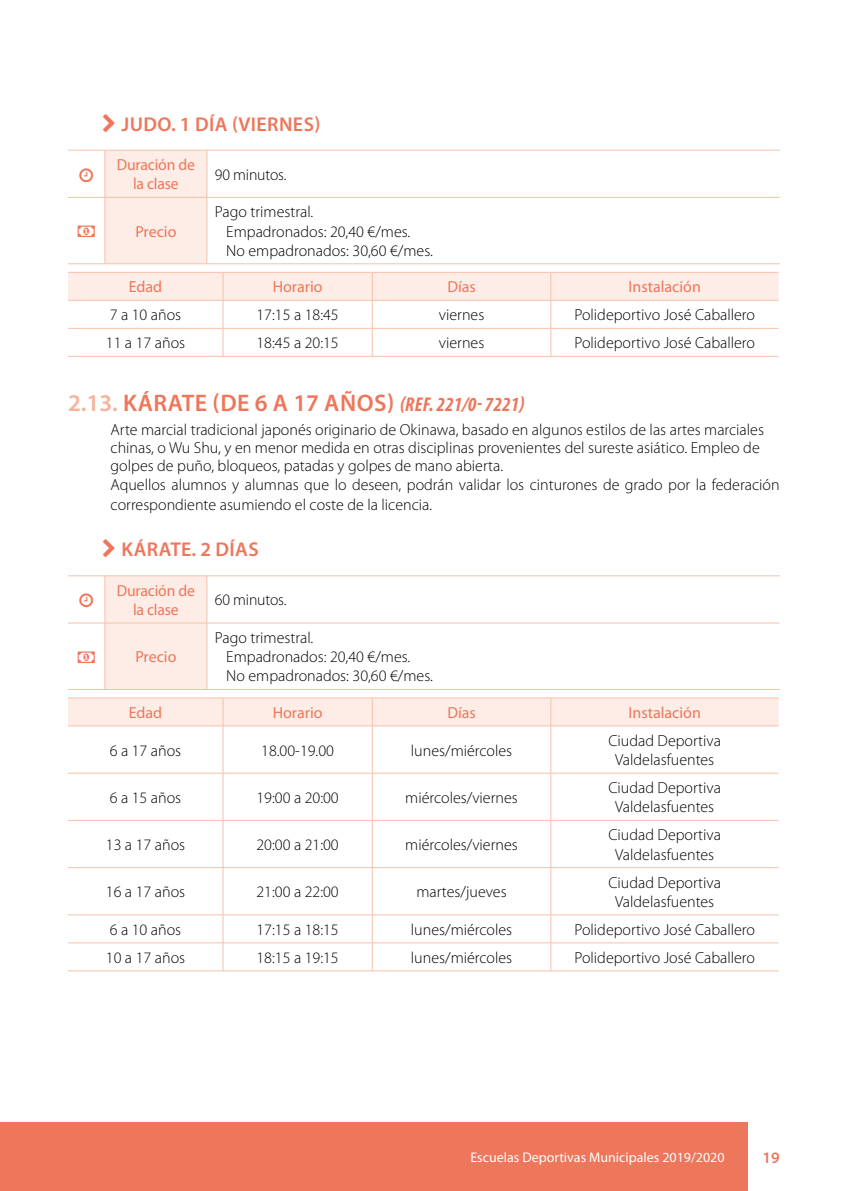
<style>
.page{position:relative;width:842px;height:1191px;background:#fff}
.page>*{position:absolute;margin:0;border:0;box-sizing:border-box;transform-origin:0 0}
.t1{font:600 24px "Myriad Pro";letter-spacing:.02em;color:#ee765a}
.t2{font:600 20px "Myriad Pro";letter-spacing:.02em;color:#ee765a}
.t3{font:300 16px/19.2px "Myriad Pro";color:#000;text-align:center}
.t4{font:16px/19.2px "Myriad Pro";color:#ee765a;text-align:center}
.t5{font:600 16px "Myriad Pro";color:#ee765a}
.t6{font:14px "Myriad Pro";color:#fff}
.s1{color:#f7b29a}
.s2{font-weight:700;font-style:italic;font-stretch:condensed;font-size:20px}
</style>
<div class="page">
<div style="left:0;top:1123px;width:747px;height:68px;background:#ee765a"></div>
<div style="left:106px;top:151px;width:101px;height:112px;background:#fdede6"></div>
<hr style="left:68px;top:150px;width:37px;height:1px;background:#f8c0aa">
<hr style="left:68px;top:263px;width:37px;height:1px;background:#f8c0aa">
<hr style="left:105px;top:198px;width:1px;height:65px;background:#f8c0aa">
<hr style="left:105px;top:150px;width:1px;height:47px;background:#f8c0aa">
<hr style="left:105px;top:150px;width:102px;height:1px;background:#f8c0aa">
<hr style="left:105px;top:263px;width:102px;height:1px;background:#f8c0aa">
<hr style="left:207px;top:198px;width:1px;height:65px;background:#f8c0aa">
<hr style="left:207px;top:150px;width:1px;height:47px;background:#f8c0aa">
<hr style="left:207px;top:263px;width:573px;height:1px;background:#f8c0aa">
<hr style="left:207px;top:150px;width:573px;height:1px;background:#f8c0aa">
<hr style="left:68px;top:197px;width:37px;height:1px;background:#f8c0aa">
<hr style="left:105px;top:197px;width:102px;height:1px;background:#f8c0aa">
<hr style="left:207px;top:197px;width:572px;height:1px;background:#f8c0aa">
<hr style="left:68px;top:356px;width:155px;height:1px;background:#f8c0aa">
<hr style="left:223px;top:356px;width:149px;height:1px;background:#f8c0aa">
<hr style="left:372px;top:356px;width:179px;height:1px;background:#f8c0aa">
<svg style="left:68px;top:272px;width:711px;height:84px"></svg>
<hr style="left:551px;top:328px;width:228px;height:1px;background:#f8c0aa">
<hr style="left:551px;top:356px;width:228px;height:1px;background:#f8c0aa">
<div style="left:106px;top:576px;width:101px;height:113px;background:#fdede6"></div>
<svg style="left:208px;top:576px;width:571px;height:48px"></svg>
<hr style="left:68px;top:575px;width:37px;height:1px;background:#f8c0aa">
<hr style="left:68px;top:689px;width:37px;height:1px;background:#f8c0aa">
<hr style="left:105px;top:623px;width:1px;height:66px;background:#f8c0aa">
<hr style="left:105px;top:576px;width:1px;height:47px;background:#f8c0aa">
<hr style="left:105px;top:575px;width:102px;height:1px;background:#f8c0aa">
<hr style="left:105px;top:689px;width:102px;height:1px;background:#f8c0aa">
<hr style="left:207px;top:623px;width:1px;height:66px;background:#f8c0aa">
<hr style="left:207px;top:576px;width:1px;height:47px;background:#f8c0aa">
<hr style="left:207px;top:689px;width:573px;height:1px;background:#f8c0aa">
<hr style="left:207px;top:575px;width:573px;height:1px;background:#f8c0aa">
<hr style="left:68px;top:622px;width:37px;height:1px;background:#f8c0aa">
<hr style="left:105px;top:622px;width:102px;height:1px;background:#f8c0aa">
<hr style="left:207px;top:622px;width:572px;height:1px;background:#f8c0aa">
<svg style="left:68px;top:726px;width:711px;height:244px"></svg>
<hr style="left:68px;top:697px;width:155px;height:1px;background:#f8c0aa">
<hr style="left:223px;top:697px;width:149px;height:1px;background:#f8c0aa">
<hr style="left:372px;top:697px;width:179px;height:1px;background:#f8c0aa">
<div style="left:68px;top:698px;width:711px;height:27px;background:#fdede6"></div>
<hr style="left:551px;top:697px;width:228px;height:1px;background:#f8c0aa">
<hr style="left:68px;top:725px;width:155px;height:1px;background:#f8c0aa">
<hr style="left:223px;top:726px;width:1px;height:47px;background:#f8c0aa">
<hr style="left:223px;top:725px;width:149px;height:1px;background:#f8c0aa">
<hr style="left:372px;top:725px;width:179px;height:1px;background:#f8c0aa">
<hr style="left:372px;top:726px;width:1px;height:47px;background:#f8c0aa">
<hr style="left:550px;top:726px;width:1px;height:47px;background:#f8c0aa">
<hr style="left:551px;top:725px;width:228px;height:1px;background:#f8c0aa">
<hr style="left:68px;top:773px;width:155px;height:1px;background:#f8c0aa">
<hr style="left:68px;top:820px;width:155px;height:1px;background:#f8c0aa">
<hr style="left:68px;top:867px;width:155px;height:1px;background:#f8c0aa">
<hr style="left:68px;top:914px;width:155px;height:1px;background:#f8c0aa">
<hr style="left:68px;top:942px;width:155px;height:1px;background:#f8c0aa">
<hr style="left:68px;top:970px;width:155px;height:1px;background:#f8c0aa">
<hr style="left:223px;top:773px;width:1px;height:47px;background:#f8c0aa">
<hr style="left:223px;top:820px;width:1px;height:47px;background:#f8c0aa">
<hr style="left:223px;top:868px;width:1px;height:46px;background:#f8c0aa">
<svg style="left:223px;top:915px;width:1px;height:55px"></svg>
<hr style="left:372px;top:773px;width:1px;height:47px;background:#f8c0aa">
<hr style="left:372px;top:820px;width:1px;height:47px;background:#f8c0aa">
<hr style="left:372px;top:868px;width:1px;height:46px;background:#f8c0aa">
<svg style="left:372px;top:915px;width:1px;height:55px"></svg>
<hr style="left:223px;top:773px;width:149px;height:1px;background:#f8c0aa">
<hr style="left:372px;top:773px;width:179px;height:1px;background:#f8c0aa">
<hr style="left:223px;top:820px;width:149px;height:1px;background:#f8c0aa">
<hr style="left:372px;top:820px;width:179px;height:1px;background:#f8c0aa">
<hr style="left:223px;top:867px;width:149px;height:1px;background:#f8c0aa">
<hr style="left:372px;top:867px;width:179px;height:1px;background:#f8c0aa">
<hr style="left:223px;top:914px;width:149px;height:1px;background:#f8c0aa">
<hr style="left:372px;top:914px;width:179px;height:1px;background:#f8c0aa">
<hr style="left:223px;top:942px;width:149px;height:1px;background:#f8c0aa">
<hr style="left:372px;top:942px;width:179px;height:1px;background:#f8c0aa">
<hr style="left:223px;top:970px;width:149px;height:1px;background:#f8c0aa">
<hr style="left:372px;top:970px;width:179px;height:1px;background:#f8c0aa">
<hr style="left:550px;top:773px;width:1px;height:47px;background:#f8c0aa">
<hr style="left:550px;top:820px;width:1px;height:47px;background:#f8c0aa">
<hr style="left:550px;top:868px;width:1px;height:46px;background:#f8c0aa">
<svg style="left:550px;top:915px;width:1px;height:55px"></svg>
<hr style="left:551px;top:773px;width:228px;height:1px;background:#f8c0aa">
<hr style="left:551px;top:820px;width:228px;height:1px;background:#f8c0aa">
<hr style="left:551px;top:867px;width:228px;height:1px;background:#f8c0aa">
<hr style="left:551px;top:914px;width:228px;height:1px;background:#f8c0aa">
<hr style="left:551px;top:942px;width:228px;height:1px;background:#f8c0aa">
<hr style="left:551px;top:970px;width:228px;height:1px;background:#f8c0aa">
<p class="t2" style="left:122px;top:111px;width:200px">JUDO. 1 DÍA (VIERNES)</p>
<p class="t4" style="left:117px;top:155px;width:80px">Duración de la clase</p>
<p class="t3" style="left:215px;top:165px;width:73px">90 minutos.</p>
<p class="t4" style="left:135px;top:221px;width:43px">Precio</p>
<p class="t3" style="left:226px;top:202px;width:208px;text-align:left;text-indent:-11px">Pago trimestral.<br>Empadronados: 20,40 €/mes.<br>No empadronados: 30,60 €/mes.</p>
<p class="t4" style="left:129px;top:277px;width:35px">Edad</p>
<p class="t4" style="left:273px;top:277px;width:51px">Horario</p>
<p class="t4" style="left:447px;top:277px;width:30px">Días</p>
<p class="t4" style="left:629px;top:277px;width:74px">Instalación</p>
<p class="t3" style="left:110px;top:305px;width:73px">7 a 10 años</p>
<p class="t3" style="left:256px;top:305px;width:84px">17:15 a 18:45</p>
<p class="t3" style="left:439px;top:305px;width:47px">viernes</p>
<p class="t3" style="left:574px;top:305px;width:182px">Polideportivo José Caballero</p>
<p class="t3" style="left:106px;top:333px;width:81px">11 a 17 años</p>
<p class="t3" style="left:256px;top:333px;width:84px">18:45 a 20:15</p>
<p class="t3" style="left:439px;top:333px;width:47px">viernes</p>
<p class="t3" style="left:574px;top:333px;width:182px">Polideportivo José Caballero</p>
<h1 class="t1" style="left:68px;top:388px;width:458px"><span class="s1">2.13.</span> KÁRATE (DE 6 A 17 AÑOS) <span class="s2">(REF. 221/0- 7221)</span></h1>
<p class="t3" style="left:111px;top:420px;width:670px;line-height:18.6px;text-align:left">Arte marcial tradicional japonés originario de Okinawa, basado en algunos estilos de las artes marciales chinas, o Wu Shu, y en menor medida en otras disciplinas provenientes del sureste asiático. Empleo de golpes de puño, bloqueos, patadas y golpes de mano abierta.<br>Aquellos alumnos y alumnas que lo deseen, podrán validar los cinturones de grado por la federación correspondiente asumiendo el coste de la licencia.</p>
<p class="t2" style="left:122px;top:537px;width:139px">KÁRATE. 2 DÍAS</p>
<p class="t4" style="left:117px;top:580px;width:80px">Duración de la clase</p>
<p class="t3" style="left:215px;top:590px;width:73px">60 minutos.</p>
<p class="t4" style="left:135px;top:647px;width:43px">Precio</p>
<p class="t3" style="left:226px;top:628px;width:208px;text-align:left;text-indent:-11px">Pago trimestral.<br>Empadronados: 20,40 €/mes.<br>No empadronados: 30,60 €/mes.</p>
<p class="t4" style="left:129px;top:703px;width:35px">Edad</p>
<p class="t4" style="left:273px;top:703px;width:51px">Horario</p>
<p class="t4" style="left:447px;top:703px;width:30px">Días</p>
<p class="t4" style="left:629px;top:703px;width:74px">Instalación</p>
<p class="t3" style="left:110px;top:740px;width:73px">6 a 17 años</p>
<p class="t3" style="left:261px;top:740px;width:74px">18.00-19.00</p>
<p class="t3" style="left:411px;top:740px;width:103px">lunes/miércoles</p>
<p class="t3" style="left:608px;top:731px;width:114px">Ciudad Deportiva<br>Valdelasfuentes</p>
<p class="t3" style="left:110px;top:787px;width:73px">6 a 15 años</p>
<p class="t3" style="left:256px;top:787px;width:84px">19:00 a 20:00</p>
<p class="t3" style="left:405px;top:787px;width:114px">miércoles/viernes</p>
<p class="t3" style="left:608px;top:778px;width:114px">Ciudad Deportiva<br>Valdelasfuentes</p>
<p class="t3" style="left:106px;top:835px;width:81px">13 a 17 años</p>
<p class="t3" style="left:256px;top:835px;width:84px">20:00 a 21:00</p>
<p class="t3" style="left:405px;top:835px;width:114px">miércoles/viernes</p>
<p class="t3" style="left:608px;top:825px;width:114px">Ciudad Deportiva<br>Valdelasfuentes</p>
<p class="t3" style="left:106px;top:882px;width:81px">16 a 17 años</p>
<p class="t3" style="left:256px;top:882px;width:84px">21:00 a 22:00</p>
<p class="t3" style="left:416px;top:882px;width:92px">martes/jueves</p>
<p class="t3" style="left:608px;top:872px;width:114px">Ciudad Deportiva<br>Valdelasfuentes</p>
<p class="t3" style="left:110px;top:919px;width:73px">6 a 10 años</p>
<p class="t3" style="left:256px;top:919px;width:84px">17:15 a 18:15</p>
<p class="t3" style="left:411px;top:919px;width:103px">lunes/miércoles</p>
<p class="t3" style="left:574px;top:919px;width:182px">Polideportivo José Caballero</p>
<p class="t3" style="left:106px;top:947px;width:81px">10 a 17 años</p>
<p class="t3" style="left:256px;top:947px;width:84px">18:15 a 19:15</p>
<p class="t3" style="left:411px;top:947px;width:103px">lunes/miércoles</p>
<p class="t3" style="left:574px;top:947px;width:182px">Polideportivo José Caballero</p>
<p class="t6" style="left:470px;top:1148px;width:256px">Escuelas Deportivas Municipales 2019/2020</p>
<p class="t5" style="left:762px;top:1147px;width:19px">19</p>
</div>
